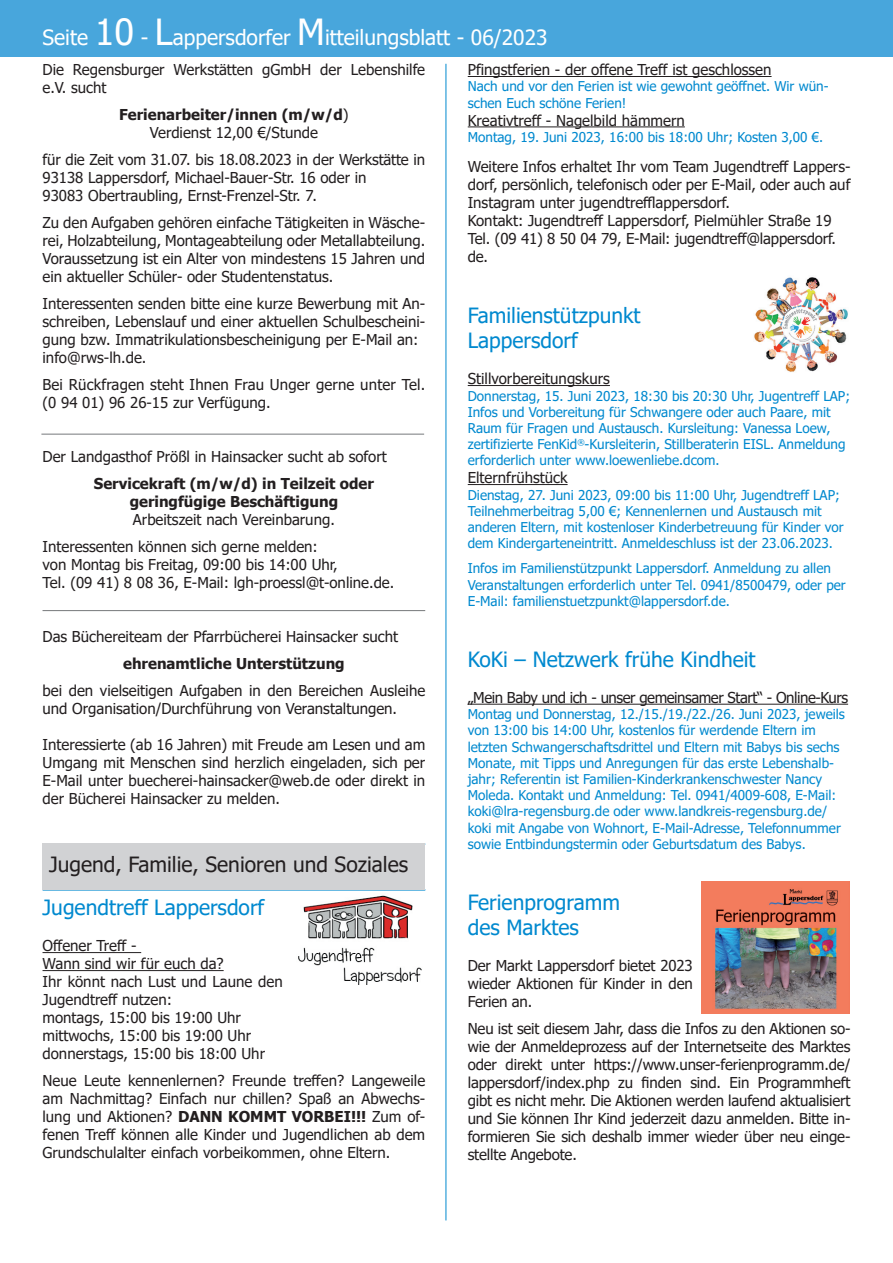
<style>
.page{position:relative;width:893px;height:1263px;background:#fff}
.page>*{position:absolute;margin:0;border:0;box-sizing:border-box;transform-origin:0 0}
.t1{font:21px/25.2px "Tahoma";color:#0089cf}
.t2{font:21px "Tahoma";color:#fff}
.t3{font:21px "Tahoma";color:#231f20}
.t4{font:15px/18px "Tahoma";color:#231f20}
.t5{font:700 15px/18px "Tahoma";color:#231f20;text-align:center}
.t6{font:15px "Tahoma";letter-spacing:-.03em;color:#231f20}
.t7{font:13.5px/16.2px "Tahoma";color:#0089cf}
.s1{font-size:36px}
.s2{font-weight:400}
.s3{font-weight:700}
</style>
<div class="page">
<div style="left:0;top:0;width:893px;height:57px;background:#48a6dc"></div>
<hr style="left:446px;top:64px;width:1px;height:1156px;background:#0089cf">
<hr style="left:43px;top:610px;width:382px;height:1px;background:#76787b">
<hr style="left:41px;top:434px;width:383px;height:1px;background:#76787b">
<hr style="left:468px;top:704px;width:380px;height:1px;background:#231f20">
<hr style="left:468px;top:385px;width:142px;height:1px;background:#231f20">
<hr style="left:468px;top:126px;width:217px;height:1px;background:#231f20">
<hr style="left:468px;top:76px;width:304px;height:1px;background:#231f20">
<div style="left:43px;top:843px;width:382px;height:47px;background:#d1d2d4"></div>
<hr style="left:43px;top:952px;width:98px;height:1px;background:#231f20">
<hr style="left:43px;top:970px;width:181px;height:1px;background:#231f20">
<hr style="left:468px;top:484px;width:100px;height:1px;background:#231f20">
<img style="left:298px;top:895px;width:124px;height:89px">
<img style="left:754px;top:277px;width:94px;height:95px">
<img style="left:702px;top:881px;width:148px;height:133px">
<h1 class="t2" style="left:43px;top:24px;width:507px">Seite <span class="s1">10</span> - <span class="s1">L</span>appersdorfer <span class="s1">M</span>itteilungsblatt - 06/2023</h1>
<p class="t4" style="left:43px;top:62px;width:384px">Die Regensburger Werkstätten gGmbH der Lebenshilfe</p>
<p class="t4" style="left:43px;top:80px;width:65px">e.V. sucht</p>
<p class="t5" style="left:119px;top:106px;width:231px">Ferienarbeiter/innen (m/w/d<span class="s2">)<br>Verdienst 12,00 €/Stunde</span></p>
<p class="t4" style="left:43px;top:152px;width:384px">für die Zeit vom 31.07. bis 18.08.2023 in der Werkstätte in</p>
<p class="t4" style="left:43px;top:170px;width:326px">93138 Lappersdorf, Michael-Bauer-Str. 16 oder in</p>
<p class="t4" style="left:43px;top:188px;width:276px">93083 Obertraubling, Ernst-Frenzel-Str. 7.</p>
<p class="t4" style="left:43px;top:215px;width:384px;text-align:justify">Zu den Aufgaben gehören einfache Tätigkeiten in Wäsche&shy;rei, Holzabteilung, Montageabteilung oder Metallabteilung.<br>Voraussetzung ist ein Alter von mindestens 15 Jahren und ein aktueller Schüler- oder Studentenstatus.</p>
<p class="t4" style="left:43px;top:296px;width:384px">Interessenten senden bitte eine kurze Bewerbung mit An&shy;schreiben, Lebenslauf und einer aktuellen Schulbescheini&shy;gung bzw. Immatrikulationsbescheinigung per E-Mail an: info@rws-lh.de.</p>
<p class="t4" style="left:43px;top:377px;width:384px">Bei Rückfragen steht Ihnen Frau Unger gerne unter Tel. (0 94 01) 96 26-15 zur Verfügung.</p>
<p class="t4" style="left:43px;top:449px;width:346px">Der Landgasthof Prößl in Hainsacker sucht ab sofort</p>
<p class="t5" style="left:94px;top:475px;width:282px">Servicekraft (m/w/d) in Teilzeit oder</p>
<p class="t5" style="left:130px;top:493px;width:210px">geringfügige Beschäftigung</p>
<p class="t4" style="left:133px;top:512px;width:203px">Arbeitszeit nach Vereinbarung.</p>
<p class="t4" style="left:43px;top:539px;width:353px">Interessenten können sich gerne melden:<br>von Montag bis Freitag, 09:00 bis 14:00 Uhr,<br>Tel. (09 41) 8 08 36, E-Mail: lgh-proessl@t-online.de.</p>
<p class="t4" style="left:43px;top:629px;width:357px">Das Büchereiteam der Pfarrbücherei Hainsacker sucht</p>
<p class="t5" style="left:123px;top:655px;width:223px">ehrenamtliche Unterstützung</p>
<p class="t4" style="left:43px;top:683px;width:384px">bei den vielseitigen Aufgaben in den Bereichen Ausleihe und Organisation/Durchführung von Veranstaltungen.</p>
<p class="t4" style="left:43px;top:737px;width:384px">Interessierte (ab 16 Jahren) mit Freude am Lesen und am</p>
<p class="t4" style="left:43px;top:755px;width:384px">Umgang mit Menschen sind herzlich eingeladen, sich per</p>
<p class="t4" style="left:43px;top:773px;width:384px">E-Mail unter buecherei-hainsacker@web.de oder direkt in</p>
<p class="t4" style="left:43px;top:791px;width:239px">der Bücherei Hainsacker zu melden.</p>
<p class="t4" style="left:468px;top:62px;width:305px">Pfingstferien - der offene Treff ist geschlossen</p>
<p class="t7" style="left:468px;top:79px;width:362px">Nach und vor den Ferien ist wie gewohnt geöffnet. Wir wün&shy;schen Euch schöne Ferien!</p>
<p class="t4" style="left:468px;top:112px;width:219px">Kreativtreff - Nagelbild hämmern</p>
<p class="t7" style="left:468px;top:130px;width:357px">Montag, 19. Juni 2023, 16:00 bis 18:00 Uhr; Kosten 3,00 €.</p>
<p class="t4" style="left:468px;top:158px;width:384px">Weitere Infos erhaltet Ihr vom Team Jugendtreff Lappers&shy;dorf, persönlich, telefonisch oder per E-Mail, oder auch auf</p>
<p class="t4" style="left:468px;top:194px;width:370px">Instagram unter jugendtrefflappersdorf.<br>Kontakt: Jugendtreff Lappersdorf, Pielmühler Straße 19<br>Tel. (09 41) 8 50 04 79, E-Mail: jugendtreff@lappersdorf.</p>
<p class="t4" style="left:468px;top:248px;width:22px">de.</p>
<p class="t1" style="left:468px;top:304px;width:174px">Familienstützpunkt</p>
<p class="t1" style="left:468px;top:329px;width:111px">Lappersdorf</p>
<p class="t4" style="left:468px;top:371px;width:144px">Stillvorbereitungskurs</p>
<p class="t7" style="left:468px;top:388px;width:384px">Donnerstag, 15. Juni 2023, 18:30 bis 20:30 Uhr, Jugentreff LAP;</p>
<p class="t7" style="left:468px;top:404px;width:364px">Infos und Vorbereitung für Schwangere oder auch Paare, mit</p>
<p class="t7" style="left:468px;top:421px;width:379px">Raum für Fragen und Austausch. Kursleitung: Vanessa Loew, zertifizierte FenKid<sup>®</sup>-Kursleiterin, Stillberaterin EISL. Anmeldung erforderlich unter www.loewenliebe.dcom.</p>
<p class="t4" style="left:468px;top:470px;width:101px">Elternfrühstück</p>
<p class="t7" style="left:468px;top:487px;width:374px">Dienstag, 27. Juni 2023, 09:00 bis 11:00 Uhr, Jugendtreff LAP;<br>Teilnehmerbeitrag 5,00 €; Kennenlernen und Austausch mit</p>
<p class="t7" style="left:468px;top:520px;width:377px">anderen Eltern, mit kostenloser Kinderbetreuung für Kinder vor dem Kindergarteneintritt. Anmeldeschluss ist der 23.06.2023.</p>
<p class="t7" style="left:468px;top:561px;width:365px">Infos im Familienstützpunkt Lappersdorf. Anmeldung zu allen</p>
<p class="t7" style="left:468px;top:577px;width:380px">Veranstaltungen erforderlich unter Tel. 0941/8500479, oder per</p>
<p class="t7" style="left:468px;top:593px;width:264px">E-Mail: familienstuetzpunkt@lappersdorf.de.</p>
<p class="t1" style="left:468px;top:648px;width:289px">KoKi – Netzwerk frühe Kindheit</p>
<p class="t6" style="left:468px;top:687px;width:382px">„Mein Baby und ich - unser gemeinsamer Start“ - Online-Kurs</p>
<p class="t7" style="left:468px;top:707px;width:379px">Montag und Donnerstag, 12./15./19./22./26. Juni 2023, jeweils</p>
<p class="t7" style="left:468px;top:723px;width:373px">von 13:00 bis 14:00 Uhr, kostenlos für werdende Eltern im letzten Schwangerschaftsdrittel und Eltern mit Babys bis sechs Monate, mit Tipps und Anregungen für das erste Lebenshalb&shy;jahr; Referentin ist Familien-Kinderkrankenschwester Nancy Moleda. Kontakt und Anmeldung: Tel. 0941/4009-608, E-Mail: koki@lra-regensburg.de oder www.landkreis-regensburg.de/</p>
<p class="t7" style="left:468px;top:820px;width:375px">koki mit Angabe von Wohnort, E-Mail-Adresse, Telefonnummer</p>
<p class="t7" style="left:468px;top:836px;width:339px">sowie Entbindungstermin oder Geburtsdatum des Babys.</p>
<p class="t3" style="left:49px;top:850px;width:361px">Jugend, Familie, Senioren und Soziales</p>
<p class="t1" style="left:43px;top:896px;width:223px">Jugendtreff Lappersdorf</p>
<p class="t4" style="left:43px;top:938px;width:95px">Offener Treff -</p>
<p class="t4" style="left:43px;top:956px;width:183px">Wann sind wir für euch da?</p>
<p class="t4" style="left:43px;top:974px;width:242px">Ihr könnt nach Lust und Laune den</p>
<p class="t4" style="left:43px;top:992px;width:224px">Jugendtreff nutzen:<br>montags, 15:00 bis 19:00 Uhr mittwochs, 15:00 bis 19:00 Uhr donnerstags, 15:00 bis 18:00 Uhr</p>
<p class="t4" style="left:43px;top:1073px;width:384px">Neue Leute kennenlernen? Freunde treffen? Langeweile</p>
<p class="t4" style="left:43px;top:1091px;width:384px">am Nachmittag? Einfach nur chillen? Spaß an Abwechs&shy;lung und Aktionen? <span class="s3">DANN KOMMT VORBEI!!!</span> Zum of-</p>
<p class="t4" style="left:43px;top:1127px;width:384px">fenen Treff können alle Kinder und Jugendlichen ab dem</p>
<p class="t4" style="left:43px;top:1145px;width:349px">Grundschulalter einfach vorbeikommen, ohne Eltern.</p>
<p class="t1" style="left:468px;top:891px;width:154px">Ferienprogramm des Marktes</p>
<p class="t4" style="left:468px;top:957px;width:226px">Der Markt Lappersdorf bietet 2023</p>
<p class="t4" style="left:468px;top:975px;width:227px">wieder Aktionen für Kinder in den<br>Ferien an.</p>
<p class="t4" style="left:468px;top:1020px;width:384px">Neu ist seit diesem Jahr, dass die Infos zu den Aktionen so&shy;wie der Anmeldeprozess auf der Internetseite des Marktes</p>
<p class="t4" style="left:468px;top:1056px;width:384px">oder direkt unter https://www.unser-ferienprogramm.de/ lappersdorf/index.php zu finden sind. Ein Programmheft</p>
<p class="t4" style="left:468px;top:1092px;width:384px;text-align:justify">gibt es nicht mehr. Die Aktionen werden laufend aktualisiert und Sie können Ihr Kind jederzeit dazu anmelden. Bitte in&shy;formieren Sie sich deshalb immer wieder über neu einge&shy;stellte Angebote.</p>
</div>
